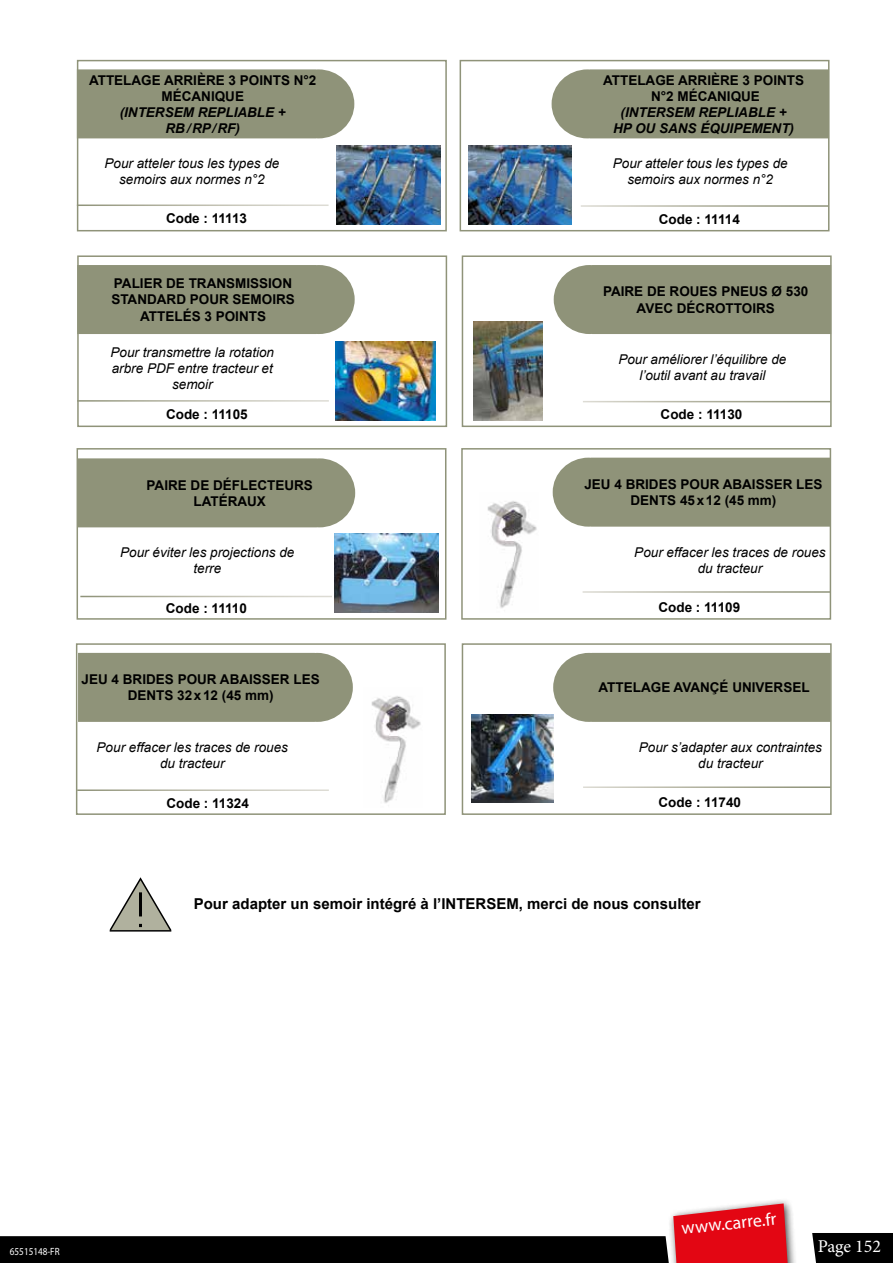
<style>
.page{position:relative;width:893px;height:1263px;background:#fff}
.page>*{position:absolute;margin:0;border:0;box-sizing:border-box;transform-origin:0 0}
.t1{font:18px "Myriad Pro";color:#fff}
.t2{font:18px "Minion Pro";letter-spacing:-.005em;color:#fff}
.t3{font:700 15px "Arial";color:#000}
.t4{font:700 13.5px/16.2px "Arial";color:#000;text-align:center}
.t5{font:italic 13.5px/16.2px "Arial";color:#000;text-align:center}
.t6{font:italic 700 13.5px/16.2px "Arial";color:#000;text-align:center}
.t7{font:10.5px "Myriad Pro";color:#fff;scale:.87 1}
</style>
<div class="page">
<div style="left:812px;top:1233px;width:81px;height:30px;background:#000"></div>
<div style="left:80px;top:458px;width:275px;height:69px;background:#8f9379"></div>
<div style="left:77px;top:448px;width:369px;height:172px;border:2px solid #8f9379"></div>
<div style="left:77px;top:255px;width:370px;height:172px;border:2px solid #8f9379"></div>
<hr style="left:77px;top:400px;width:252px;height:2px;background:#fff">
<div style="left:77px;top:265px;width:278px;height:69px;background:#8f9379"></div>
<div style="left:461px;top:448px;width:370px;height:172px;border:2px solid #8f9379"></div>
<div style="left:553px;top:458px;width:277px;height:69px;background:#8f9379"></div>
<div style="left:77px;top:60px;width:370px;height:171px;border:2px solid #8f9379"></div>
<hr style="left:77px;top:204px;width:252px;height:2px;background:#fff">
<div style="left:77px;top:69px;width:277px;height:69px;background:#8f9379"></div>
<div style="left:552px;top:69px;width:274px;height:69px;background:#8f9379"></div>
<div style="left:460px;top:60px;width:369px;height:171px;border:2px solid #8f9379"></div>
<hr style="left:581px;top:205px;width:247px;height:2px;background:#fff">
<div style="left:554px;top:265px;width:275px;height:69px;background:#8f9379"></div>
<div style="left:462px;top:255px;width:370px;height:172px;border:2px solid #8f9379"></div>
<hr style="left:583px;top:401px;width:247px;height:1px;background:#fff">
<div style="left:79px;top:653px;width:274px;height:69px;background:#8f9379"></div>
<hr style="left:583px;top:591px;width:247px;height:2px;background:#fff">
<img style="left:474px;top:321px;width:69px;height:99px">
<img style="left:335px;top:341px;width:100px;height:79px">
<img style="left:334px;top:534px;width:104px;height:79px">
<img style="left:487px;top:501px;width:50px;height:107px">
<img style="left:371px;top:696px;width:50px;height:107px">
<img style="left:337px;top:146px;width:103px;height:78px">
<img style="left:468px;top:146px;width:104px;height:78px">
<div style="left:76px;top:643px;width:370px;height:172px;border:2px solid #8f9379"></div>
<div style="left:462px;top:643px;width:370px;height:172px;border:2px solid #8f9379"></div>
<div style="left:553px;top:653px;width:278px;height:69px;background:#8f9379"></div>
<hr style="left:583px;top:786px;width:248px;height:2px;background:#fff">
<img style="left:471px;top:714px;width:83px;height:89px">
<svg style="left:109px;top:877px;width:63px;height:55px"></svg>
<div style="left:668px;top:1198px;width:132px;height:65px;background:#000;opacity:.75"></div>
<svg style="left:0;top:1203px;width:788px;height:60px"></svg>
<p class="t4" style="left:89px;top:72px;width:229px">ATTELAGE ARRIÈRE 3 POINTS N°2<br>MÉCANIQUE</p>
<p class="t6" style="left:120px;top:104px;width:168px">(INTERSEM REPLIABLE +<br>RB/RP/RF)</p>
<p class="t5" style="left:105px;top:156px;width:176px">Pour atteler tous les types de semoirs aux normes n°2</p>
<p class="t4" style="left:603px;top:72px;width:203px">ATTELAGE ARRIÈRE 3 POINTS<br>N°2 MÉCANIQUE</p>
<p class="t6" style="left:613px;top:104px;width:183px">(INTERSEM REPLIABLE +<br>HP OU SANS ÉQUIPEMENT)</p>
<p class="t5" style="left:613px;top:156px;width:176px">Pour atteler tous les types de semoirs aux normes n°2</p>
<p class="t4" style="left:166px;top:211px;width:83px">Code : 11113</p>
<p class="t4" style="left:659px;top:211px;width:83px">Code : 11114</p>
<p class="t4" style="left:111px;top:276px;width:185px">PALIER DE TRANSMISSION<br>STANDARD POUR SEMOIRS<br>ATTELÉS 3 POINTS</p>
<p class="t5" style="left:111px;top:344px;width:165px">Pour transmettre la rotation arbre PDF entre tracteur et semoir</p>
<p class="t4" style="left:603px;top:284px;width:207px">PAIRE DE ROUES PNEUS Ø 530<br>AVEC DÉCROTTOIRS</p>
<p class="t5" style="left:618px;top:351px;width:170px">Pour améliorer l’équilibre de l’outil avant au travail</p>
<p class="t4" style="left:166px;top:406px;width:83px">Code : 11105</p>
<p class="t4" style="left:661px;top:407px;width:83px">Code : 11130</p>
<p class="t4" style="left:147px;top:477px;width:168px">PAIRE DE DÉFLECTEURS<br>LATÉRAUX</p>
<p class="t5" style="left:120px;top:545px;width:176px">Pour éviter les projections de terre</p>
<p class="t4" style="left:584px;top:476px;width:240px">JEU 4 BRIDES POUR ABAISSER LES<br>DENTS 45x12 (45 mm)</p>
<p class="t5" style="left:634px;top:544px;width:193px">Pour effacer les traces de roues du tracteur</p>
<p class="t4" style="left:166px;top:600px;width:83px">Code : 11110</p>
<p class="t4" style="left:658px;top:600px;width:83px">Code : 11109</p>
<p class="t4" style="left:82px;top:672px;width:240px">JEU 4 BRIDES POUR ABAISSER LES<br>DENTS 32x12 (45 mm)</p>
<p class="t5" style="left:97px;top:739px;width:193px">Pour effacer les traces de roues du tracteur</p>
<p class="t4" style="left:599px;top:680px;width:213px">ATTELAGE AVANÇÉ UNIVERSEL</p>
<p class="t5" style="left:639px;top:739px;width:185px">Pour s’adapter aux contraintes du tracteur</p>
<p class="t4" style="left:166px;top:795px;width:84px">Code : 11324</p>
<p class="t4" style="left:659px;top:795px;width:84px">Code : 11740</p>
<p class="t3" style="left:194px;top:894px;width:508px">Pour adapter un semoir intégré à l’INTERSEM, merci de nous consulter</p>
<p class="t7" style="left:10px;top:1245px;width:59px">65515148-FR</p>
<h1 class="t1" style="left:680px;top:1217px;width:97px;rotate:-6deg">www.carre.fr</h1>
<h1 class="t2" style="left:818px;top:1234px;width:65px">Page 152</h1>
</div>
